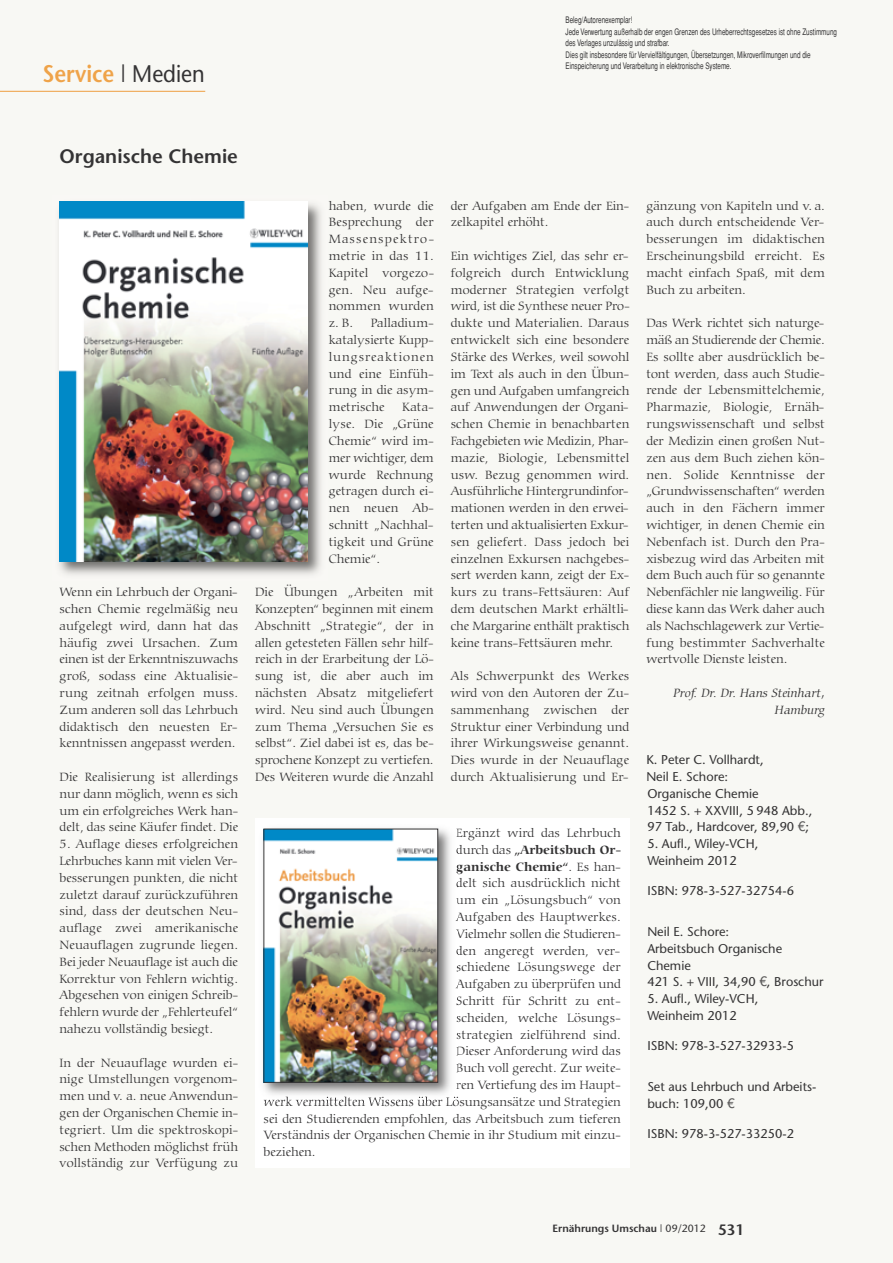
<style>
.page{position:relative;width:893px;height:1263px;background:#f8f8f4}
.page>*{position:absolute;margin:0;border:0;box-sizing:border-box;transform-origin:0 0}
.t1{font:600 24px "Stone Sans";color:#efa349;scale:.9 1}
.t2{font:600 19.5px "Stone Sans";color:#343334}
.t3{font:300 12.75px/16.8px "Carmina BT";color:#343334;text-align:justify}
.t4{font:12.75px/16.8px "Stone Sans";color:#343334}
.t5{font:700 12.75px "Carmina BT";color:#343334}
.t6{font:italic 300 12.75px/16.8px "Carmina BT";color:#343334;text-align:right}
.t7{font:600 10.5px "Stone Sans";color:#343334}
.t8{font:9px/11.4px "Helvetica";color:#343334;scale:.7 1}
.s1{font-weight:400;color:#343334}
.s2{font-weight:300}
.s3{font-family:"LT Euro Money";font-size:13.5px;color:#5a5959}
.s4{font-weight:400}
.s5{font-size:15px}
</style>
<div class="page">
<img style="left:59px;top:201px;width:262px;height:374px">
<img style="left:60px;top:202px;width:248px;height:359px">
<div style="left:255px;top:818px;width:374px;height:349px;background:#fff"></div>
<img style="left:263px;top:828px;width:195px;height:274px">
<svg style="left:456px;top:828px;width:2px;height:26px"></svg>
<svg style="left:456px;top:861px;width:2px;height:26px"></svg>
<svg style="left:456px;top:895px;width:2px;height:11px"></svg>
<svg style="left:456px;top:912px;width:2px;height:26px"></svg>
<svg style="left:456px;top:945px;width:2px;height:27px"></svg>
<svg style="left:456px;top:979px;width:2px;height:26px"></svg>
<svg style="left:456px;top:1030px;width:2px;height:25px"></svg>
<svg style="left:456px;top:1063px;width:2px;height:9px"></svg>
<svg style="left:456px;top:1081px;width:2px;height:8px"></svg>
<img style="left:264px;top:1097px;width:57px;height:5px">
<img style="left:266px;top:831px;width:170px;height:249px">
<div style="left:264px;top:829px;width:174px;height:253px;border:1px solid #343334"></div>
<hr style="left:0;top:91px;width:205px;height:1px;background:#efa349">
<h1 class="t1" style="left:43px;top:65px;width:182px">Service <span class="s1">| Medien</span></h1>
<p class="t8" style="left:566px;top:15px;width:389px">Beleg/Autorenexemplar!<br>Jede Verwertung außerhalb der engen Grenzen des Urheberrechtsgesetzes ist ohne Zustimmung des Verlages unzulässig und strafbar.<br>Dies gilt insbesondere für Vervielfältigungen, Übersetzungen, Mikroverfilmungen und die Einspeicherung und Verarbeitung in elektronische Systeme.</p>
<h2 class="t2" style="left:60px;top:149px;width:180px">Organische Chemie</h2>
<p class="t3" style="left:60px;top:585px;width:180px">Wenn ein Lehrbuch der Organi&shy;schen Chemie regelmäßig neu aufgelegt wird, dann hat das häufig zwei Ursachen. Zum einen ist der Erkenntniszuwachs groß, sodass eine Aktualisie&shy;rung zeitnah erfolgen muss.<br>Zum anderen soll das Lehrbuch didaktisch den neuesten Er&shy;kenntnissen angepasst werden.</p>
<p class="t3" style="left:60px;top:770px;width:180px">Die Realisierung ist allerdings nur dann möglich, wenn es sich um ein erfolgreiches Werk han&shy;delt, das seine Käufer findet. Die</p>
<p class="t3" style="left:60px;top:837px;width:180px">5. Auflage dieses erfolgreichen Lehrbuches kann mit vielen Ver&shy;besserungen punkten, die nicht zuletzt darauf zurückzuführen sind, dass der deutschen Neu&shy;auflage zwei amerikanische Neuauflagen zugrunde liegen.<br>Bei jeder Neuauflage ist auch die Korrektur von Fehlern wichtig.<br>Abgesehen von einigen Schreib&shy;fehlern wurde der „Fehlerteufel“ nahezu vollständig besiegt.</p>
<p class="t3" style="left:60px;top:1055px;width:180px">In der Neuauflage wurden ei&shy;nige Umstellungen vorgenom&shy;men und v. a. neue Anwendun&shy;gen der Organischen Chemie in&shy;tegriert. Um die spektroskopi&shy;schen Methoden möglichst früh vollständig zur Verfügung zu</p>
<p class="t3" style="left:329px;top:198px;width:107px">haben, wurde die Besprechung der Massenspektro&shy;metrie in das 11.<br>Kapitel vorgezo&shy;gen. Neu aufge&shy;nommen wurden z. B.</p>
<p class="t3" style="left:329px;top:316px;width:106px;text-indent:42px">Palladium&shy;katalysierte Kupp&shy;lungsreaktionen und eine Einfüh&shy;rung in die asym&shy;metrische</p>
<p class="t3" style="left:329px;top:400px;width:106px;text-indent:73px">Kata&shy;lyse. Die „Grüne Chemie“ wird im&shy;mer wichtiger, dem wurde Rechnung getragen durch ei&shy;nen neuen Ab&shy;schnitt „Nachhal&shy;tigkeit und Grüne Chemie“.</p>
<p class="t3" style="left:255px;top:585px;width:180px">Die Übungen „Arbeiten mit Konzepten“ beginnen mit einem Abschnitt „Strategie“, der in allen getesteten Fällen sehr hilf&shy;reich in der Erarbeitung der Lö&shy;sung ist, die aber auch im nächsten Absatz mitgeliefert wird. Neu sind auch Übungen zum Thema „Versuchen Sie es selbst“. Ziel dabei ist es, das be&shy;sprochene Konzept zu vertiefen.<br>Des Weiteren wurde die Anzahl</p>
<p class="t3" style="left:451px;top:198px;width:180px">der Aufgaben am Ende der Ein&shy;zelkapitel erhöht.</p>
<p class="t3" style="left:451px;top:249px;width:181px">Ein wichtiges Ziel, das sehr er&shy;folgreich durch Entwicklung moderner Strategien verfolgt wird, ist die Synthese neuer Pro&shy;dukte und Materialien. Daraus entwickelt sich eine besondere Stärke des Werkes, weil sowohl im Text als auch in den Übun&shy;gen und Aufgaben umfangreich auf Anwendungen der Organi&shy;schen Chemie in benachbarten Fachgebieten wie Medizin, Phar&shy;mazie, Biologie, Lebensmittel usw. Bezug genommen wird.<br>Ausführliche Hintergrundinfor&shy;mationen werden in den erwei&shy;terten und aktualisierten Exkur&shy;sen geliefert. Dass jedoch bei einzelnen Exkursen nachgebes&shy;sert werden kann, zeigt der Ex&shy;kurs zu trans-Fettsäuren: Auf dem deutschen Markt erhältli&shy;che Margarine enthält praktisch keine trans-Fettsäuren mehr.</p>
<p class="t3" style="left:451px;top:669px;width:180px">Als Schwerpunkt des Werkes wird von den Autoren der Zu&shy;sammenhang zwischen der Struktur einer Verbindung und ihrer Wirkungsweise genannt.<br>Dies wurde in der Neuauflage durch Aktualisierung und Er-</p>
<p class="t3" style="left:456px;top:826px;width:166px">Ergänzt wird das Lehrbuch</p>
<p class="t5" style="left:456px;top:845px;width:167px"><span class="s2">durch das</span> „Arbeitsbuch Or-</p>
<p class="t5" style="left:456px;top:861px;width:166px">ganische Chemie“<span class="s2">. Es han-</span></p>
<p class="t3" style="left:456px;top:876px;width:166px">delt sich ausdrücklich nicht</p>
<p class="t3" style="left:456px;top:893px;width:166px">um ein „Lösungsbuch“ von</p>
<p class="t3" style="left:456px;top:910px;width:166px">Aufgaben des Hauptwerkes.</p>
<p class="t3" style="left:456px;top:926px;width:166px">Vielmehr sollen die Studieren-</p>
<p class="t3" style="left:456px;top:943px;width:166px">den angeregt werden, ver-</p>
<p class="t3" style="left:456px;top:960px;width:166px">schiedene Lösungswege der</p>
<p class="t3" style="left:456px;top:977px;width:166px">Aufgaben zu überprüfen und</p>
<p class="t3" style="left:456px;top:994px;width:166px">Schritt für Schritt zu ent-</p>
<p class="t3" style="left:456px;top:1010px;width:166px">scheiden, welche Lösungs-</p>
<p class="t3" style="left:456px;top:1027px;width:166px">strategien zielführend sind.</p>
<p class="t3" style="left:456px;top:1044px;width:166px">Dieser Anforderung wird das</p>
<p class="t3" style="left:456px;top:1061px;width:166px">Buch voll gerecht. Zur weite-</p>
<p class="t3" style="left:456px;top:1078px;width:166px">ren Vertiefung des im Haupt-</p>
<p class="t3" style="left:264px;top:1094px;width:359px">werk vermittelten Wissens über Lösungsansätze und Strategien</p>
<p class="t3" style="left:264px;top:1111px;width:359px">sei den Studierenden empfohlen, das Arbeitsbuch zum tieferen</p>
<p class="t3" style="left:264px;top:1128px;width:359px">Verständnis der Organischen Chemie in ihr Studium mit einzu-</p>
<p class="t3" style="left:264px;top:1145px;width:53px">beziehen.</p>
<p class="t3" style="left:646px;top:198px;width:180px">gänzung von Kapiteln und v. a. auch durch entscheidende Ver&shy;besserungen im didaktischen Erscheinungsbild erreicht. Es macht einfach Spaß, mit dem Buch zu arbeiten.</p>
<p class="t3" style="left:646px;top:316px;width:180px">Das Werk richtet sich naturge&shy;mäß an Studierende der Chemie.<br>Es sollte aber ausdrücklich be&shy;tont werden, dass auch Studie&shy;rende der Lebensmittelchemie, Pharmazie, Biologie, Ernäh&shy;rungswissenschaft und selbst der Medizin einen großen Nut&shy;zen aus dem Buch ziehen kön&shy;nen. Solide Kenntnisse der „Grundwissenschaften“ werden auch in den Fächern immer wichtiger, in denen Chemie ein Nebenfach ist. Durch den Pra&shy;xisbezug wird das Arbeiten mit dem Buch auch für so genannte Nebenfächler nie langweilig. Für diese kann das Werk daher auch als Nachschlagewerk zur Vertie&shy;fung bestimmter Sachverhalte wertvolle Dienste leisten.</p>
<p class="t6" style="left:673px;top:686px;width:153px">Prof. Dr. Dr. Hans Steinhart,<br>Hamburg</p>
<p class="t4" style="left:646px;top:753px;width:168px">K. Peter C. Vollhardt,<br>Neil E. Schore:<br>Organische Chemie<br>1452 S. + XXVIII, 5 948 Abb.,<br>97 Tab., Hardcover, 89,90 <span class="s3">5</span>;</p>
<p class="t4" style="left:647px;top:837px;width:112px">5. Aufl., Wiley-VCH,<br>Weinheim 2012</p>
<p class="t4" style="left:647px;top:884px;width:148px">ISBN: 978-3-527-32754-6</p>
<p class="t4" style="left:647px;top:924px;width:178px">Neil E. Schore:<br>Arbeitsbuch Organische<br>Chemie<br>421 S. + VIII, 34,90 <span class="s3">5</span>, Broschur</p>
<p class="t4" style="left:647px;top:992px;width:112px">5. Aufl., Wiley-VCH,<br>Weinheim 2012</p>
<p class="t4" style="left:647px;top:1039px;width:148px">ISBN: 978-3-527-32933-5</p>
<p class="t4" style="left:647px;top:1080px;width:170px">Set aus Lehrbuch und Arbeits&shy;buch: 109,00 <span class="s3">5</span></p>
<p class="t4" style="left:647px;top:1127px;width:148px">ISBN: 978-3-527-33250-2</p>
<p class="t7" style="left:552px;top:1225px;width:193px">Ernährungs Umschau <span class="s4">| 09/2012</span> <span class="s5">531</span></p>
</div>
